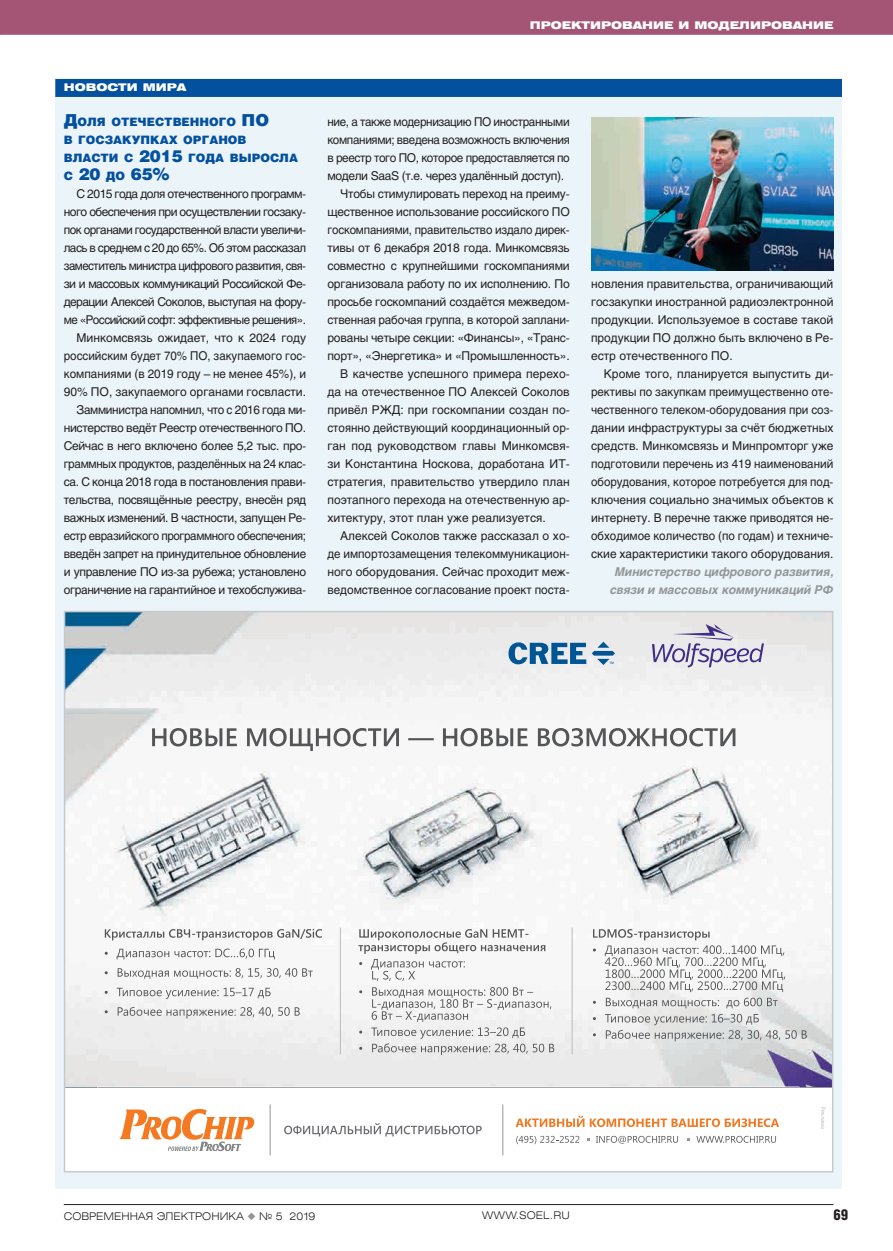
<style>
.page{position:relative;width:893px;height:1251px;background:#fff}
.page>*{position:absolute;margin:0;border:0;box-sizing:border-box;transform-origin:0 0}
.t1{font:16.5px "Helios Black C";color:#03509f}
.t2{font:15px "Helios Cond Black C";color:#231f20}
.t3{font:12px/18px "Helios C";letter-spacing:-.015em;color:#231f20;text-align:justify}
.t4{font:12px "Helios C";letter-spacing:-.015em;color:#231f20;scale:.96 1}
.t5{font:italic 700 12px/18px "Helios C";color:#939598;text-align:center}
.t6{font:11.55px/18px "Helios Black C";color:#03509f}
.t7{font:10.5px "Helios Ext Light C";color:#231f20}
.t8{font:10.5px "Helios Ext Black C";color:#fff}
.s1{font-size:16.5px}
.s2{font-size:11.55px}
.s3{color:#939598}
</style>
<div class="page">
<div style="left:0;top:0;width:893px;height:35px;background:#a45475"></div>
<hr style="left:64px;top:1203px;width:769px;height:1px;background:#231f20">
<div style="left:55px;top:97px;width:787px;height:1091px;background:#ebf5f9"></div>
<div style="left:55px;top:79px;width:787px;height:18px;background:#03509f"></div>
<img style="left:67px;top:613px;width:763px;height:473px">
<hr style="left:65px;top:1086px;width:768px;height:1px;background:#939598">
<svg style="left:821px;top:1106px;width:4px;height:22px"></svg>
<div style="left:71px;top:1086px;width:728px;height:83px;background:#fff"></div>
<hr style="left:98px;top:1086px;width:701px;height:1px;background:#939598">
<hr style="left:270px;top:1104px;width:1px;height:51px;background:#939598">
<hr style="left:502px;top:1104px;width:1px;height:51px;background:#939598">
<svg style="left:85px;top:1108px;width:694px;height:42px;background:#f7eae2"></svg>
<svg style="left:508px;top:642px;width:78px;height:22px"></svg>
<svg style="left:592px;top:641px;width:23px;height:24px"></svg>
<svg style="left:652px;top:624px;width:112px;height:43px"></svg>
<svg style="left:105px;top:1006px;width:195px;height:12px"></svg>
<svg style="left:105px;top:987px;width:166px;height:11px"></svg>
<svg style="left:105px;top:967px;width:208px;height:11px"></svg>
<svg style="left:105px;top:948px;width:170px;height:11px"></svg>
<svg style="left:105px;top:928px;width:217px;height:12px"></svg>
<svg style="left:359px;top:1027px;width:195px;height:27px"></svg>
<svg style="left:359px;top:986px;width:192px;height:35px"></svg>
<svg style="left:358px;top:928px;width:187px;height:52px"></svg>
<svg style="left:152px;top:727px;width:583px;height:23px"></svg>
<svg style="left:593px;top:997px;width:214px;height:44px"></svg>
<svg style="left:593px;top:928px;width:192px;height:63px"></svg>
<hr style="left:340px;top:927px;width:1px;height:126px;background:#babbbe">
<hr style="left:572px;top:927px;width:1px;height:126px;background:#babbbe">
<img style="left:591px;top:118px;width:242px;height:152px">
<p class="t8" style="left:64px;top:81px;width:124px">новости мира</p>
<p class="t6" style="left:64px;top:112px;width:236px"><span class="s1">Д</span>оля отечественного <span class="s1">ПО<br></span>в госзакупках органов власти с <span class="s1">2015</span> года выросла</p>
<h1 class="t1" style="left:64px;top:164px;width:107px"><span class="s2">с</span> 20 <span class="s2">до</span> 65%</h1>
<p class="t3" style="left:64px;top:185px;width:244px;text-align:right">С 2015 года доля отечественного программ&shy;ного обеспечения при осуществлении госзаку&shy;пок органами государственной власти увеличи&shy;лась в среднем с 20 до 65%. Об этом рассказал заместитель министра цифрового развития, свя&shy;зи и массовых коммуникаций Российской Фе&shy;дерации Алексей Соколов, выступая на фору&shy;ме «Российский софт: эффективные решения».<br>Минкомсвязь ожидает, что к 2024 году российским будет 70% ПО, закупаемого гос&shy;компаниями (в 2019 году – не менее 45%), и 90% ПО, закупаемого органами госвласти.<br>Замминистра напомнил, что с 2016 года ми&shy;нистерство ведёт Реестр отечественного ПО.<br>Сейчас в него включено более 5,2 тыс. про&shy;граммных продуктов, разделённых на 24 клас&shy;са. С конца 2018 года в постановления прави&shy;тельства, посвящённые реестру, внесён ряд важных изменений. В частности, запущен Ре&shy;естр евразийского программного обеспечения; введён запрет на принудительное обновление и управление ПО из-за рубежа; установлено ограничение на гарантийное и техобслужива-</p>
<p class="t8" style="left:530px;top:19px;width:305px">Проектирование и моделирование</p>
<p class="t3" style="left:327px;top:113px;width:244px">ние, а также модернизацию ПО иностранными</p>
<p class="t3" style="left:327px;top:131px;width:244px">компаниями; введена возможность включения</p>
<p class="t3" style="left:327px;top:149px;width:244px">в реестр того ПО, которое предоставляется по</p>
<p class="t3" style="left:327px;top:167px;width:238px">модели SaaS (т.е. через удалённый доступ).</p>
<p class="t3" style="left:340px;top:185px;width:231px">Чтобы стимулировать переход на преиму-</p>
<p class="t3" style="left:327px;top:203px;width:244px">щественное использование российского ПО</p>
<p class="t4" style="left:327px;top:223px;width:254px">госкомпаниями, правительство издало дирек-</p>
<p class="t3" style="left:327px;top:239px;width:244px">тивы от 6 декабря 2018 года. Минкомсвязь</p>
<p class="t3" style="left:327px;top:257px;width:244px">совместно с крупнейшими госкомпаниями</p>
<p class="t3" style="left:327px;top:275px;width:244px">организовала работу по их исполнению. По</p>
<p class="t3" style="left:327px;top:293px;width:244px">просьбе госкомпаний создаётся межведом-</p>
<p class="t3" style="left:327px;top:311px;width:244px">ственная рабочая группа, в которой заплани-</p>
<p class="t3" style="left:327px;top:329px;width:244px">рованы четыре секции: «Финансы», «Транс-</p>
<p class="t3" style="left:327px;top:347px;width:244px">порт», «Энергетика» и «Промышленность».</p>
<p class="t3" style="left:340px;top:365px;width:231px">В качестве успешного примера перехо-</p>
<p class="t3" style="left:327px;top:383px;width:244px">да на отечественное ПО Алексей Соколов</p>
<p class="t3" style="left:327px;top:401px;width:244px">привёл РЖД: при госкомпании создан по-</p>
<p class="t4" style="left:327px;top:421px;width:254px">стоянно действующий координационный ор-</p>
<p class="t3" style="left:327px;top:437px;width:244px">ган под руководством главы Минкомсвя-</p>
<p class="t3" style="left:327px;top:455px;width:244px">зи Константина Носкова, доработана ИТ-</p>
<p class="t3" style="left:327px;top:473px;width:244px">стратегия, правительство утвердило план</p>
<p class="t3" style="left:327px;top:491px;width:244px">поэтапного перехода на отечественную ар-</p>
<p class="t3" style="left:327px;top:509px;width:220px">хитектуру, этот план уже реализуется.</p>
<p class="t3" style="left:340px;top:527px;width:231px">Алексей Соколов также рассказал о хо-</p>
<p class="t3" style="left:327px;top:545px;width:244px">де импортозамещения телекоммуникацион-</p>
<p class="t3" style="left:327px;top:563px;width:244px">ного оборудования. Сейчас проходит меж-</p>
<p class="t3" style="left:327px;top:581px;width:244px">ведомственное согласование проект поста-</p>
<p class="t3" style="left:591px;top:275px;width:244px">новления правительства, ограничивающий госзакупки иностранной радиоэлектронной продукции. Используемое в составе такой продукции ПО должно быть включено в Ре&shy;естр отечественного ПО.</p>
<p class="t3" style="left:591px;top:365px;width:244px;text-indent:13px">Кроме того, планируется выпустить ди&shy;рективы по закупкам преимущественно оте&shy;чественного телеком-оборудования при соз&shy;дании инфраструктуры за счёт бюджетных средств. Минкомсвязь и Минпромторг уже подготовили перечень из 419 наименований оборудования, которое потребуется для под&shy;ключения социально значимых объектов к интернету. В перечне также приводятся не&shy;обходимое количество (по годам) и техниче&shy;ские характеристики такого оборудования.</p>
<p class="t5" style="left:610px;top:563px;width:225px">Министерство цифрового развития, связи и массовых коммуникаций РФ</p>
<p class="t7" style="left:64px;top:1208px;width:253px">СОВРЕМЕННАЯ ЭЛЕКТРОНИКА <span class="s3">◆</span> № 5 2019</p>
<p class="t7" style="left:482px;top:1208px;width:89px">WWW.SOEL.RU</p>
<p class="t2" style="left:833px;top:1205px;width:17px">69</p>
</div>
